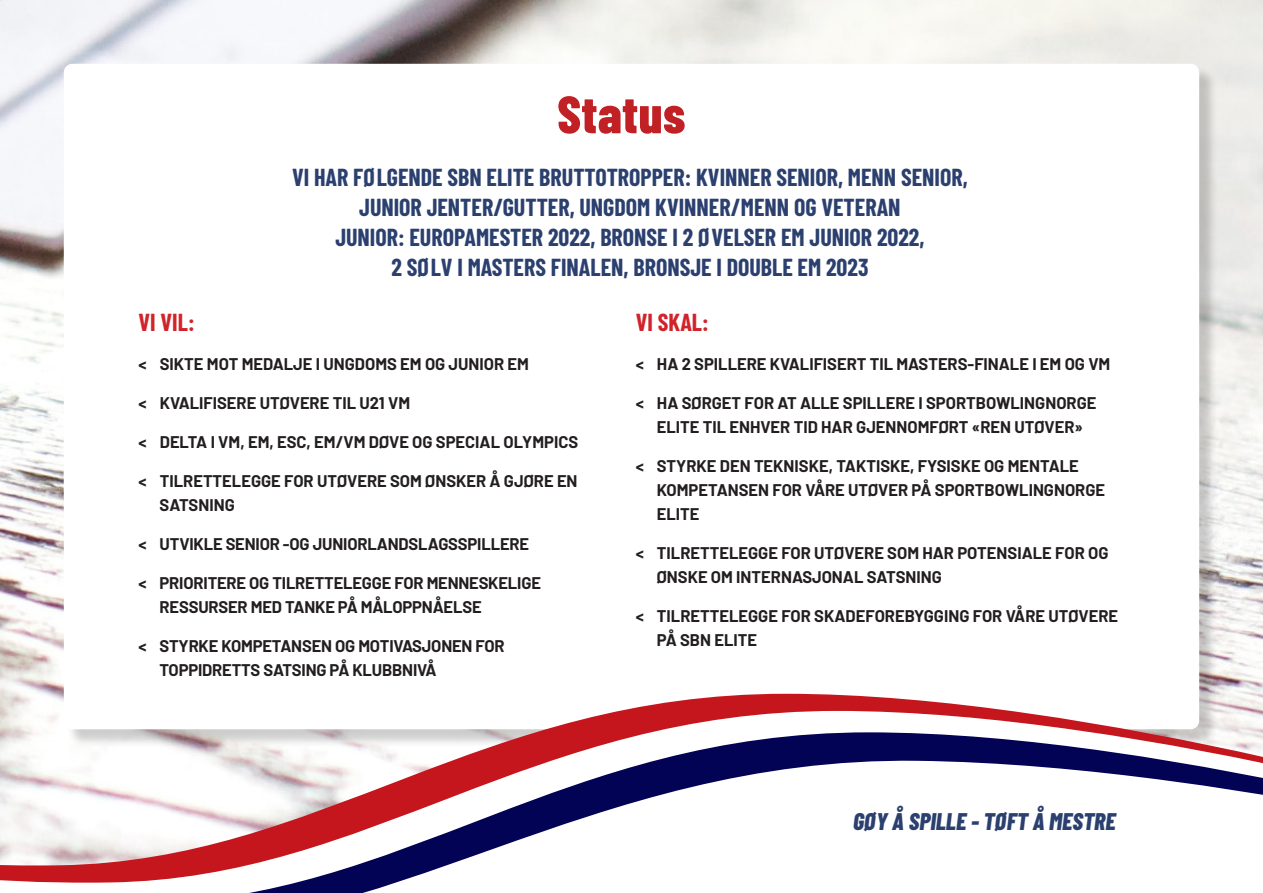
<style>
.page{position:relative;width:1263px;height:893px;background:#fff}
.page>*{position:absolute;margin:0;border:0;box-sizing:border-box;transform-origin:0 0}
.t1{font:800 52.5px "Barlow Condensed";letter-spacing:.01em;color:#c12025}
.t2{font:700 24px/30px "Barlow Condensed";color:#2b406f;text-align:center}
.t3{font:italic 800 24px "Barlow Condensed";color:#2b406f}
.t4{font:700 24px "Barlow Condensed";color:#d1232a}
.t5{font:700 16.5px/24px "Barlow";color:#231f20}
</style>
<div class="page">
<img style="left:0;top:0;width:1263px;height:694px">
<div style="left:64px;top:64px;width:1135px;height:665px;background:#fff;border-radius:9px"></div>
<svg style="left:0;top:694px;width:1263px;height:17px"></svg>
<svg style="left:0;top:711px;width:1263px;height:21px"></svg>
<svg style="left:0;top:732px;width:1263px;height:161px"></svg>
<h1 class="t1" style="left:557px;top:77px;width:130px">Status</h1>
<p class="t2" style="left:292px;top:161px;width:677px">VI HAR FØLGENDE SBN ELITE BRUTTOTROPPER: KVINNER SENIOR, MENN SENIOR, JUNIOR JENTER/GUTTER, UNGDOM KVINNER/MENN OG VETERAN<br>JUNIOR: EUROPAMESTER 2022, BRONSE I 2 ØVELSER EM JUNIOR 2022,<br>2 SØLV I MASTERS FINALEN, BRONSJE I DOUBLE EM 2023</p>
<h2 class="t4" style="left:139px;top:305px;width:58px">VI VIL:</h2>
<p class="t5" style="left:139px;top:351px;width:392px">&lt; SIKTE MOT MEDALJE I UNGDOMS EM OG JUNIOR EM</p>
<p class="t5" style="left:139px;top:390px;width:273px">&lt; KVALIFISERE UTØVERE TIL U21 VM</p>
<p class="t5" style="left:139px;top:429px;width:441px">&lt; DELTA I VM, EM, ESC, EM/VM DØVE OG SPECIAL OLYMPICS</p>
<p class="t5" style="left:160px;top:468px;width:419px;text-indent:-21px">&lt; TILRETTELEGGE FOR UTØVERE SOM ØNSKER Å GJØRE EN<br>SATSNING</p>
<p class="t5" style="left:139px;top:531px;width:392px">&lt; UTVIKLE SENIOR -OG JUNIORLANDSLAGSSPILLERE</p>
<p class="t5" style="left:160px;top:570px;width:383px;text-indent:-21px">&lt; PRIORITERE OG TILRETTELEGGE FOR MENNESKELIGE<br>RESSURSER MED TANKE PÅ MÅLOPPNÅELSE</p>
<p class="t5" style="left:160px;top:633px;width:347px;text-indent:-21px">&lt; STYRKE KOMPETANSEN OG MOTIVASJONEN FOR<br>TOPPIDRETTS SATSING PÅ KLUBBNIVÅ</p>
<h2 class="t4" style="left:636px;top:305px;width:75px">VI SKAL:</h2>
<p class="t5" style="left:636px;top:351px;width:476px">&lt; HA 2 SPILLERE KVALIFISERT TIL MASTERS-FINALE I EM OG VM</p>
<p class="t5" style="left:636px;top:390px;width:462px;text-align:center">&lt; HA SØRGET FOR AT ALLE SPILLERE I SPORTBOWLINGNORGE<br>ELITE TIL ENHVER TID HAR GJENNOMFØRT «REN UTØVER»</p>
<p class="t5" style="left:657px;top:453px;width:450px;text-indent:-21px">&lt; STYRKE DEN TEKNISKE, TAKTISKE, FYSISKE OG MENTALE<br>KOMPETANSEN FOR VÅRE UTØVER PÅ SPORTBOWLINGNORGE<br>ELITE</p>
<p class="t5" style="left:657px;top:540px;width:453px;text-indent:-21px">&lt; TILRETTELEGGE FOR UTØVERE SOM HAR POTENSIALE FOR OG<br>ØNSKE OM INTERNASJONAL SATSNING</p>
<p class="t5" style="left:657px;top:603px;width:463px;text-indent:-21px">&lt; TILRETTELEGGE FOR SKADEFOREBYGGING FOR VÅRE UTØVERE<br>PÅ SBN ELITE</p>
<h2 class="t3" style="left:853px;top:804px;width:264px">GØY Å SPILLE - TØFT Å MESTRE</h2>
</div>
